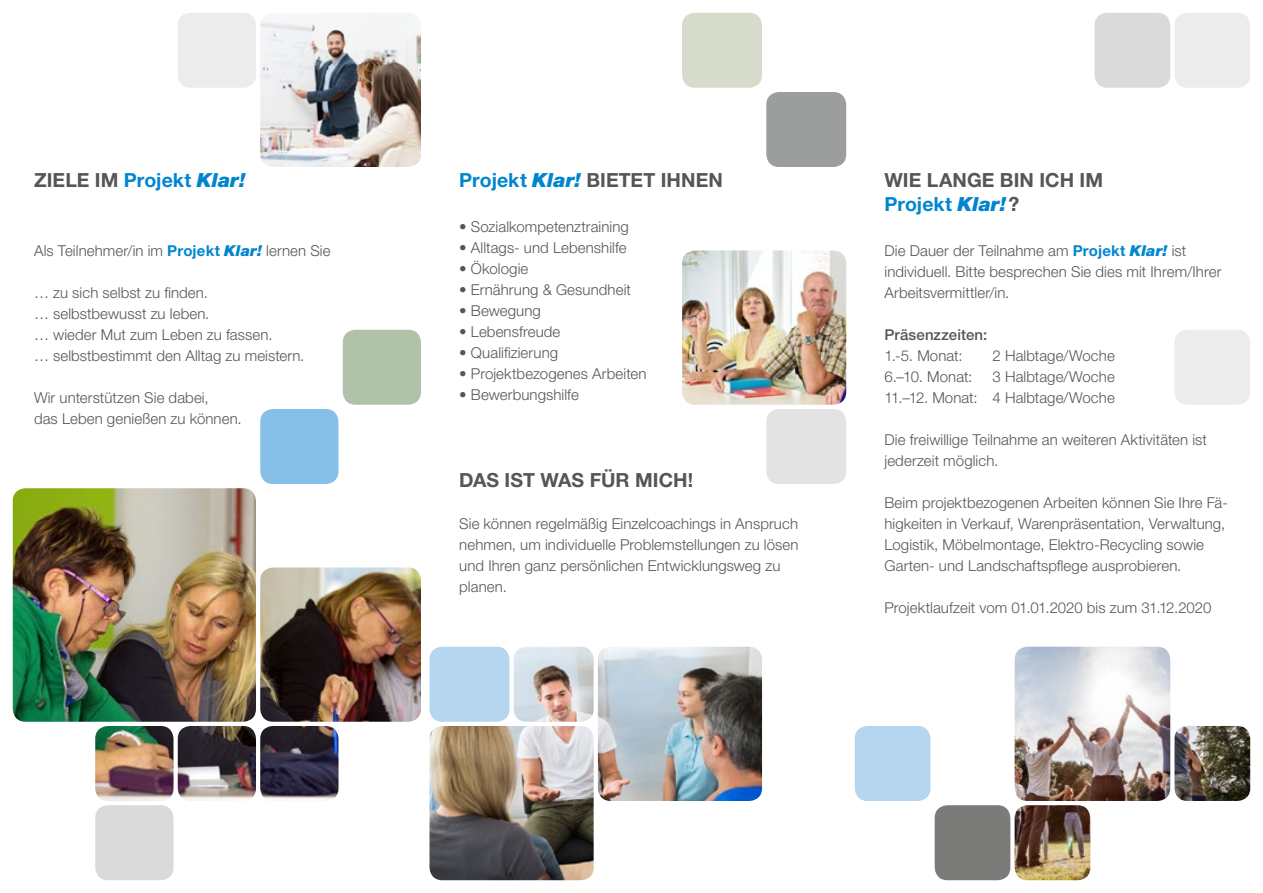
<style>
.page{position:relative;width:1263px;height:893px;background:#fff}
.page>*{position:absolute;margin:0;border:0;box-sizing:border-box;transform-origin:0 0}
.t1{font:700 19.5px/24px "Helvetica Neue";letter-spacing:.005em;color:#565656}
.t2{font:300 15px/21px "Helvetica Neue";letter-spacing:.005em;color:#565656}
.t3{font:500 15px "Helvetica Neue";letter-spacing:.01em;color:#565656}
.s1{color:#0086ce}
.s2{font-weight:900;font-style:italic;color:#0086ce}
.s3{font-weight:700;color:#0086ce}
</style>
<div class="page">
<div style="left:429px;top:647px;width:80px;height:75px;background:#b6d5ef;border-radius:13px"></div>
<div style="left:260px;top:409px;width:78px;height:75px;background:#86c0e9;border-radius:13px"></div>
<div style="left:343px;top:330px;width:78px;height:75px;background:#b1c2ab;border-radius:13px"></div>
<div style="left:178px;top:13px;width:78px;height:75px;background:#ececed;border-radius:13px"></div>
<img style="left:260px;top:726px;width:78px;height:75px">
<div style="left:935px;top:805px;width:75px;height:75px;background:#7b7b7a;border-radius:13px"></div>
<div style="left:855px;top:726px;width:75px;height:75px;background:#b6d5ef;border-radius:13px"></div>
<img style="left:1015px;top:805px;width:75px;height:75px">
<img style="left:1174px;top:726px;width:76px;height:75px">
<img style="left:514px;top:647px;width:80px;height:75px">
<div style="left:766px;top:409px;width:80px;height:75px;background:#e3e3e3;border-radius:13px"></div>
<div style="left:682px;top:13px;width:80px;height:75px;background:#d7dbcb;border-radius:13px"></div>
<img style="left:598px;top:647px;width:164px;height:154px">
<div style="left:1174px;top:330px;width:76px;height:75px;background:#ececed;border-radius:13px"></div>
<div style="left:1094px;top:13px;width:76px;height:75px;background:#dadada;border-radius:13px"></div>
<div style="left:1174px;top:13px;width:76px;height:75px;background:#ececed;border-radius:13px"></div>
<img style="left:178px;top:726px;width:78px;height:75px">
<img style="left:95px;top:726px;width:78px;height:75px">
<div style="left:95px;top:805px;width:78px;height:75px;background:#dadada;border-radius:13px"></div>
<img style="left:260px;top:567px;width:161px;height:155px">
<div style="left:766px;top:92px;width:80px;height:75px;background:#9c9d9d;border-radius:13px"></div>
<img style="left:429px;top:726px;width:165px;height:154px">
<img style="left:682px;top:250px;width:164px;height:155px">
<img style="left:260px;top:13px;width:161px;height:154px">
<img style="left:1015px;top:647px;width:155px;height:154px">
<img style="left:13px;top:488px;width:243px;height:234px">
<h1 class="t1" style="left:34px;top:167px;width:213px">ZIELE IM <span class="s1">Projekt</span> <span class="s2">Klar!</span></h1>
<p class="t2" style="left:34px;top:239px;width:298px">Als Teilnehmer/in im <span class="s3">Projekt</span> <span class="s2">Klar!</span> lernen Sie</p>
<p class="t2" style="left:34px;top:281px;width:272px">… zu sich selbst zu finden.<br>… selbstbewusst zu leben.<br>… wieder Mut zum Leben zu fassen.<br>… selbstbestimmt den Alltag zu meistern.</p>
<p class="t2" style="left:34px;top:386px;width:209px">Wir unterstützen Sie dabei,<br>das Leben genießen zu können.</p>
<h1 class="t1" style="left:459px;top:167px;width:265px"><span class="s1">Projekt</span> <span class="s2">Klar!</span> BIETET IHNEN</h1>
<p class="t2" style="left:459px;top:215px;width:171px">• Sozialkompetenztraining</p>
<p class="t2" style="left:459px;top:236px;width:169px">• Alltags- und Lebenshilfe</p>
<p class="t2" style="left:459px;top:257px;width:71px">• Ökologie</p>
<p class="t2" style="left:459px;top:278px;width:173px">• Ernährung &amp; Gesundheit</p>
<p class="t2" style="left:459px;top:299px;width:83px">• Bewegung</p>
<p class="t2" style="left:459px;top:320px;width:103px">• Lebensfreude</p>
<p class="t2" style="left:459px;top:341px;width:100px">• Qualifizierung</p>
<p class="t2" style="left:459px;top:362px;width:189px">• Projektbezogenes Arbeiten</p>
<p class="t2" style="left:459px;top:383px;width:121px">• Bewerbungshilfe</p>
<h1 class="t1" style="left:459px;top:467px;width:235px">DAS IST WAS FÜR MICH!</h1>
<p class="t2" style="left:459px;top:512px;width:341px">Sie können regelmäßig Einzelcoachings in Anspruch nehmen, um individuelle Problemstellungen zu lösen und Ihren ganz persönlichen Entwicklungsweg zu planen.</p>
<h1 class="t1" style="left:884px;top:167px;width:220px">WIE LANGE BIN ICH IM<br><span class="s1">Projekt</span> <span class="s2">Klar!</span>?</h1>
<p class="t2" style="left:884px;top:239px;width:338px">Die Dauer der Teilnahme am <span class="s3">Projekt</span> <span class="s2">Klar!</span> ist individuell. Bitte besprechen Sie dies mit Ihrem/Ihrer<br>Arbeitsvermittler/in.</p>
<p class="t3" style="left:884px;top:325px;width:104px">Präsenzzeiten:</p>
<p class="t2" style="left:884px;top:344px;width:80px">1.-5. Monat:</p>
<p class="t2" style="left:992px;top:344px;width:124px">2 Halbtage/Woche</p>
<p class="t2" style="left:884px;top:365px;width:89px">6.–10. Monat:</p>
<p class="t2" style="left:884px;top:365px;width:232px;text-align:right">3 Halbtage/Woche<br>11.–12. Monat: 4 Halbtage/Woche</p>
<p class="t2" style="left:884px;top:428px;width:324px">Die freiwillige Teilnahme an weiteren Aktivitäten ist jederzeit möglich.</p>
<p class="t2" style="left:884px;top:491px;width:345px">Beim projektbezogenen Arbeiten können Sie Ihre Fä&shy;higkeiten in Verkauf, Warenpräsentation, Verwaltung, Logistik, Möbelmontage, Elektro-Recycling sowie Garten- und Landschaftspflege ausprobieren.</p>
<p class="t2" style="left:884px;top:596px;width:328px">Projektlaufzeit vom 01.01.2020 bis zum 31.12.2020</p>
</div>
